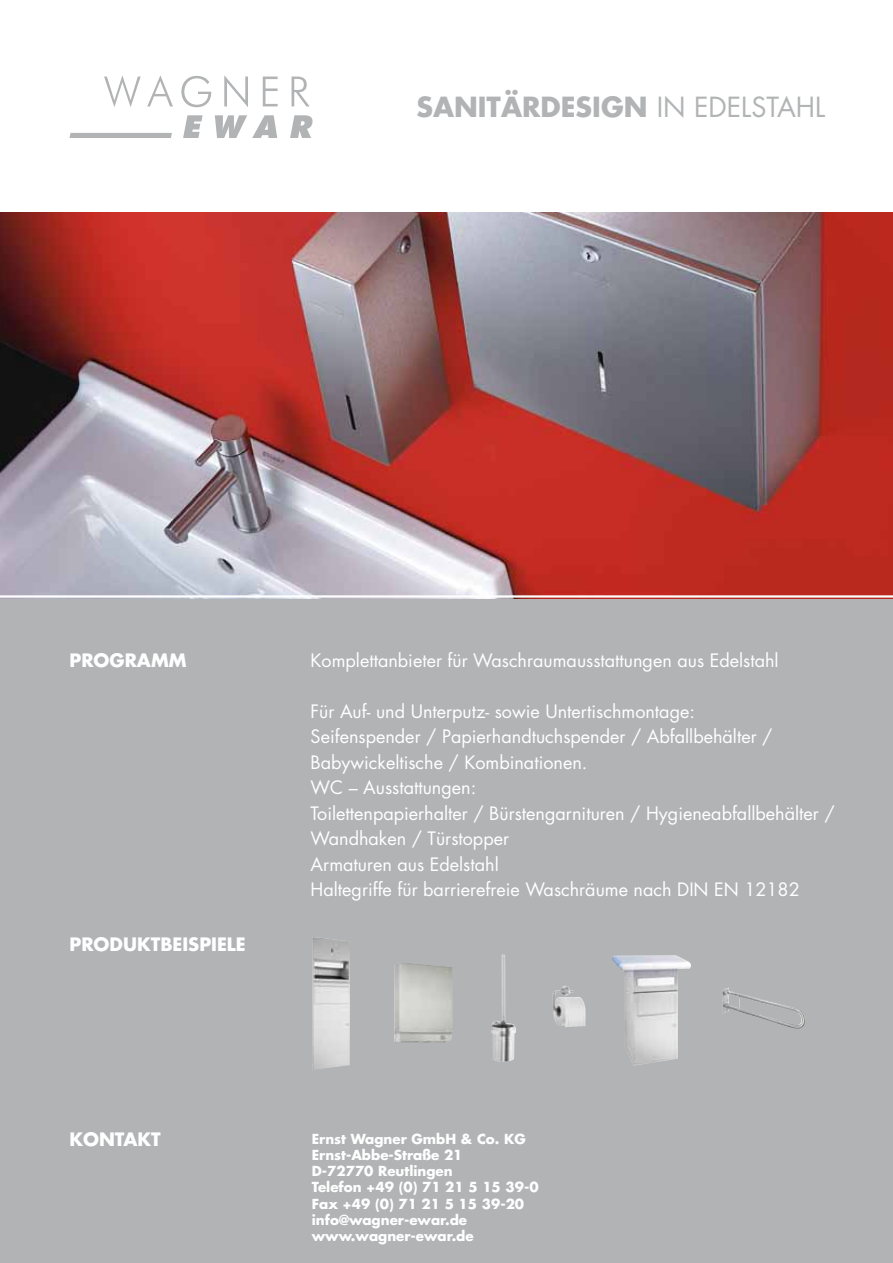
<style>
.page{position:relative;width:893px;height:1263px;background:#fff}
.page>*{position:absolute;margin:0;border:0;box-sizing:border-box;transform-origin:0 0}
.t1{font:700 27px "Futura";color:#b1b3b4}
.t2{font:18px/25.5px "Futura";color:#fff}
.t3{font:700 18px "Futura";color:#fff}
.t4{font:700 13.5px/16.2px "Futura";color:#fff}
.s1{font-weight:400}
</style>
<div class="page">
<div style="left:0;top:597px;width:893px;height:666px;background:#b1b3b4"></div>
<img style="left:0;top:213px;width:893px;height:382px">
<hr style="left:0;top:595px;width:893px;height:3px;background:#fff">
<img style="left:312px;top:937px;width:38px;height:132px">
<img style="left:612px;top:955px;width:79px;height:110px">
<img style="left:394px;top:963px;width:59px;height:80px">
<img style="left:491px;top:955px;width:25px;height:107px">
<img style="left:552px;top:986px;width:33px;height:41px">
<img style="left:722px;top:987px;width:83px;height:42px">
<svg style="left:183px;top:115px;width:130px;height:23px"></svg>
<svg style="left:104px;top:75px;width:206px;height:32px"></svg>
<svg style="left:70px;top:133px;width:102px;height:5px"></svg>
<h1 class="t1" style="left:416px;top:89px;width:410px">SANITÄRDESIGN <span class="s1">IN EDELSTAHL</span></h1>
<p class="t3" style="left:69px;top:648px;width:118px">PROGRAMM</p>
<p class="t3" style="left:69px;top:932px;width:178px">PRODUKTBEISPIELE</p>
<p class="t2" style="left:311px;top:647px;width:470px">Komplettanbieter für Waschraumausstattungen aus Edelstahl</p>
<p class="t2" style="left:311px;top:698px;width:526px">Für Auf- und Unterputz- sowie Untertischmontage:<br>Seifenspender / Papierhandtuchspender / Abfallbehälter / Babywickeltische / Kombinationen.<br>WC – Ausstattungen:<br>Toilettenpapierhalter / Bürstengarnituren / Hygieneabfallbehälter / Wandhaken / Türstopper<br>Armaturen aus Edelstahl<br>Haltegriffe für barrierefreie Waschräume nach DIN EN 12182</p>
<p class="t3" style="left:69px;top:1127px;width:93px">KONTAKT</p>
<p class="t4" style="left:312px;top:1130px;width:228px">Ernst Wagner GmbH &amp; Co. KG<br>Ernst-Abbe-Straße 21<br>D-72770 Reutlingen<br>Telefon +49 (0) 71 21 5 15 39-0<br>Fax +49 (0) 71 21 5 15 39-20 info@wagner-ewar.de www.wagner-ewar.de</p>
</div>
